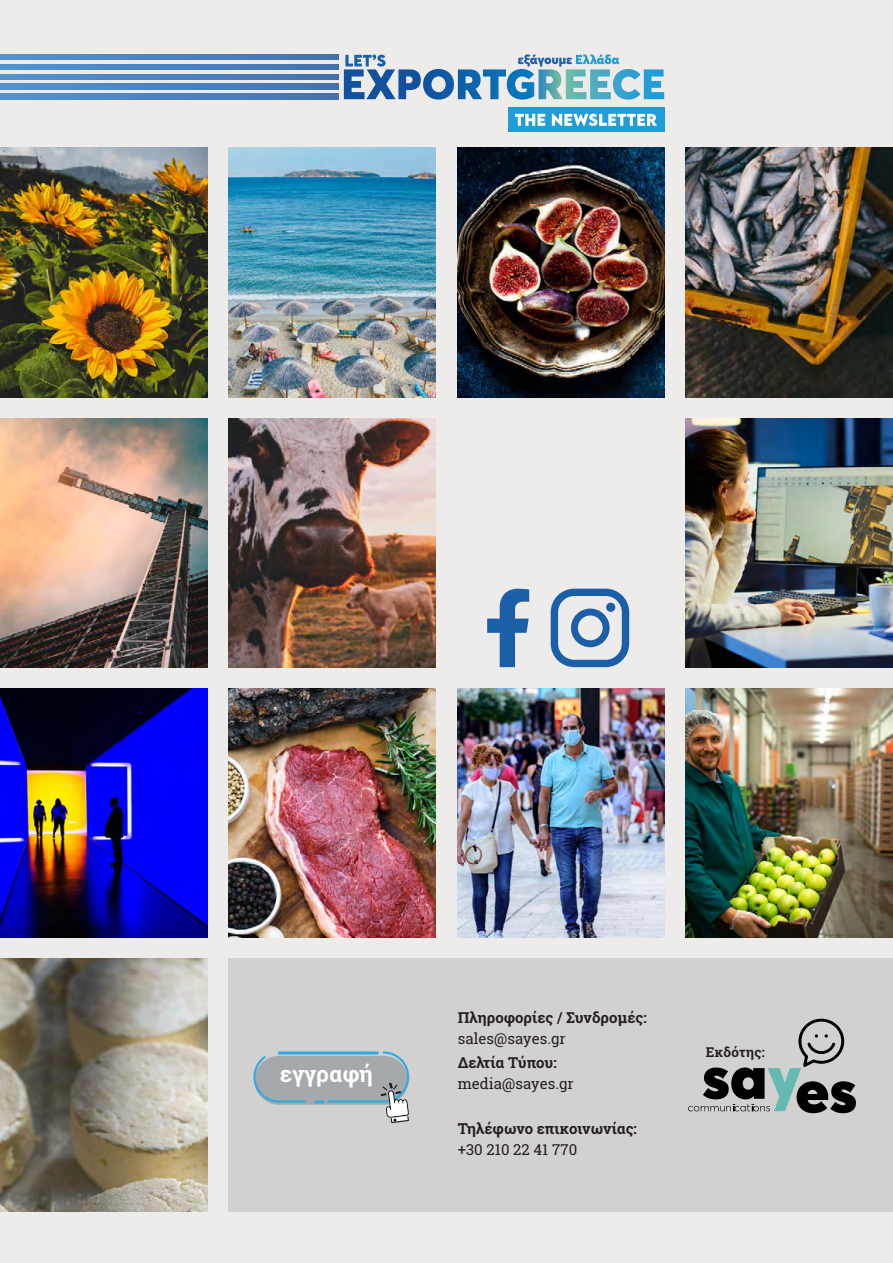
<style>
.page{position:relative;width:893px;height:1263px;background:#edeceb}
.page>*{position:absolute;margin:0;border:0;box-sizing:border-box;transform-origin:0 0}
.t1{font:700 22.5px "Roboto Slab";color:#fff}
.t2{font:700 15px "Roboto Slab";color:#231f20}
.t3{font:15px "Roboto Slab";color:#231f20}
.t4{font:700 13.5px "Roboto Slab";letter-spacing:.025em;color:#231f20}
</style>
<div class="page">
<img style="left:0;top:148px;width:207px;height:249px">
<img style="left:0;top:418px;width:207px;height:249px">
<img style="left:0;top:688px;width:207px;height:249px">
<img style="left:0;top:958px;width:207px;height:254px">
<img style="left:457px;top:148px;width:207px;height:249px">
<img style="left:457px;top:688px;width:207px;height:249px">
<img style="left:229px;top:148px;width:207px;height:249px">
<img style="left:229px;top:418px;width:207px;height:249px">
<img style="left:229px;top:688px;width:207px;height:249px">
<div style="left:229px;top:958px;width:664px;height:254px;background:#d3d1d0"></div>
<img style="left:686px;top:148px;width:207px;height:249px">
<img style="left:686px;top:418px;width:207px;height:249px">
<img style="left:686px;top:688px;width:207px;height:249px">
<svg style="left:688px;top:1019px;width:168px;height:94px"></svg>
<div style="left:254px;top:1056px;width:154px;height:49px;background:#a5a9ab;border-radius:24px"></div>
<svg style="left:253px;top:1056px;width:53px;height:46px"></svg>
<hr style="left:278px;top:1051px;width:84px;height:3px;background:#2fabe1">
<svg style="left:315px;top:1051px;width:94px;height:72px"></svg>
<svg style="left:0;top:54px;width:338px;height:5px;background:#4b82c0"></svg>
<svg style="left:0;top:74px;width:338px;height:5px;background:#4b82c0"></svg>
<svg style="left:0;top:94px;width:338px;height:5px;background:#4b82c0"></svg>
<svg style="left:0;top:64px;width:338px;height:5px;background:#4b82c0"></svg>
<svg style="left:0;top:84px;width:338px;height:5px;background:#4b82c0"></svg>
<div style="left:508px;top:107px;width:156px;height:25px;background:#1e9dd8"></div>
<svg style="left:515px;top:114px;width:30px;height:12px"></svg>
<svg style="left:552px;top:114px;width:105px;height:12px"></svg>
<svg style="left:344px;top:54px;width:320px;height:46px"></svg>
<svg style="left:551px;top:589px;width:78px;height:78px"></svg>
<svg style="left:487px;top:589px;width:42px;height:78px"></svg>
<h1 class="t1" style="left:280px;top:1058px;width:95px">εγγραφή</h1>
<p class="t2" style="left:458px;top:1008px;width:190px">Πληροφορίες / Συνδρομές:</p>
<p class="t3" style="left:458px;top:1029px;width:109px">sales@sayes.gr</p>
<p class="t2" style="left:458px;top:1053px;width:101px">Δελτία Τύπου:</p>
<p class="t3" style="left:458px;top:1074px;width:117px">media@sayes.gr</p>
<p class="t2" style="left:458px;top:1119px;width:181px">Τηλέφωνο επικοινωνίας:</p>
<p class="t3" style="left:458px;top:1140px;width:121px">+30 210 22 41 770</p>
<p class="t4" style="left:706px;top:1043px;width:61px">Εκδότης:</p>
</div>
